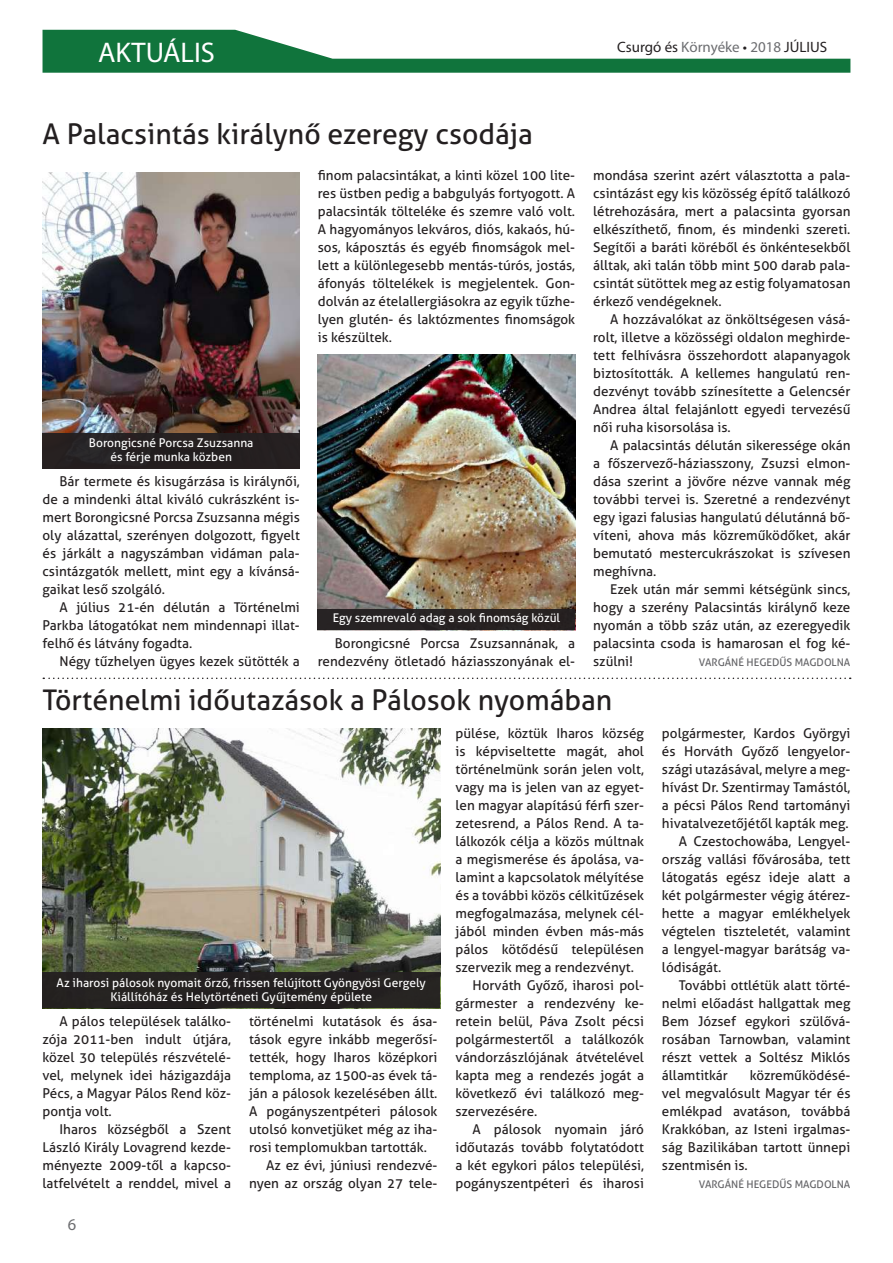
<style>
.page{position:relative;width:893px;height:1263px;background:#fff}
.page>*{position:absolute;margin:0;border:0;box-sizing:border-box;transform-origin:0 0}
.t1{font:28.5px "Aller";color:#231f20}
.t2{font:28.5px "Myriad Pro";color:#fff}
.t3{font:16.5px "Myriad Pro";color:#6c6d70}
.t4{font:15px "Myriad Pro";color:#231f20}
.t5{font:13.5px/18px "Aller";color:#231f20;text-align:justify}
.t6{font:12px/14.4px "Aller";color:#fff;text-align:center}
.t7{font:10.5px "Aller";color:#636366}
.s1{color:#6c6d70}
</style>
<div class="page">
<svg style="left:43px;top:30px;width:807px;height:43px"></svg>
<svg style="left:43px;top:677px;width:808px;height:2px"></svg>
<img style="left:43px;top:728px;width:397px;height:244px">
<img style="left:318px;top:354px;width:257px;height:276px">
<img style="left:43px;top:172px;width:257px;height:261px">
<div style="left:43px;top:433px;width:257px;height:36px;background:#231f20"></div>
<div style="left:43px;top:972px;width:397px;height:36px;background:#231f20"></div>
<div style="left:318px;top:609px;width:257px;height:20px;background:#231f20"></div>
<h1 class="t2" style="left:98px;top:35px;width:118px">AKTUÁLIS</h1>
<p class="t4" style="left:617px;top:38px;width:212px">Csurgó és <span class="s1">Környéke</span> • <span class="s1">2018</span> JÚLIUS</p>
<h1 class="t1" style="left:43px;top:117px;width:492px">A Palacsintás királynő ezeregy csodája</h1>
<p class="t5" style="left:318px;top:166px;width:259px">finom palacsintákat, a kinti közel 100 lite&shy;res üstben pedig a babgulyás fortyogott. A palacsinták tölteléke és szemre való volt.<br>A hagyományos lekváros, diós, kakaós, hú&shy;sos, káposztás és egyéb finomságok mel&shy;lett a különlegesebb mentás-túrós, jostás, áfonyás töltelékek is megjelentek. Gon&shy;dolván az ételallergiásokra az egyik tűzhe&shy;lyen glutén- és laktózmentes finomságok is készültek.</p>
<p class="t6" style="left:89px;top:435px;width:166px">Borongicsné Porcsa Zsuzsanna és férje munka közben</p>
<p class="t5" style="left:43px;top:472px;width:259px;text-indent:17px">Bár termete és kisugárzása is királynői, de a mindenki által kiváló cukrászként is&shy;mert Borongicsné Porcsa Zsuzsanna mégis oly alázattal, szerényen dolgozott, figyelt és járkált a nagyszámban vidáman pala&shy;csintázgatók mellett, mint egy a kívánsá&shy;gaikat leső szolgáló.</p>
<p class="t5" style="left:43px;top:598px;width:259px;text-indent:17px">A július 21-én délután a Történelmi Parkba látogatókat nem mindennapi illat&shy;felhő és látvány fogadta.</p>
<p class="t5" style="left:60px;top:652px;width:242px">Négy tűzhelyen ügyes kezek sütötték a</p>
<p class="t6" style="left:333px;top:610px;width:229px">Egy szemrevaló adag a sok finomság közül</p>
<p class="t5" style="left:318px;top:634px;width:259px;text-align:right">Borongicsné Porcsa Zsuzsannának, a rendezvény ötletadó háziasszonyának el-</p>
<p class="t5" style="left:593px;top:166px;width:259px">mondása szerint azért választotta a pala&shy;csintázást egy kis közösség építő találkozó létrehozására, mert a palacsinta gyorsan elkészíthető, finom, és mindenki szereti.<br>Segítői a baráti köréből és önkéntesekből álltak, aki talán több mint 500 darab pala&shy;csintát sütöttek meg az estig folyamatosan érkező vendégeknek.</p>
<p class="t5" style="left:593px;top:310px;width:259px;text-indent:17px">A hozzávalókat az önköltségesen vásá&shy;rolt, illetve a közösségi oldalon meghirde&shy;tett felhívásra összehordott alapanyagok biztosították. A kellemes hangulatú ren&shy;dezvényt tovább színesítette a Gelencsér Andrea által felajánlott egyedi tervezésű női ruha kisorsolása is.</p>
<p class="t5" style="left:593px;top:436px;width:259px;text-indent:17px">A palacsintás délután sikeressége okán a főszervező-háziasszony, Zsuzsi elmon&shy;dása szerint a jövőre nézve vannak még további tervei is. Szeretné a rendezvényt egy igazi falusias hangulatú délutánná bő&shy;víteni, ahova más közreműködőket, akár bemutató mestercukrászokat is szívesen meghívna.</p>
<p class="t5" style="left:593px;top:580px;width:259px;text-indent:17px">Ezek után már semmi kétségünk sincs, hogy a szerény Palacsintás királynő keze nyomán a több száz után, az ezeregyedik palacsinta csoda is hamarosan el fog ké&shy;szülni!</p>
<p class="t7" style="left:699px;top:656px;width:153px">VARGÁNÉ HEGEDŰS MAGDOLNA</p>
<h1 class="t1" style="left:43px;top:683px;width:571px">Történelmi időutazások a Pálosok nyomában</h1>
<p class="t6" style="left:57px;top:975px;width:371px">Az iharosi pálosok nyomait őrző, frissen felújított Gyöngyösi Gergely<br>Kiállítóház és Helytörténeti Gyűjtemény épülete</p>
<p class="t5" style="left:43px;top:1012px;width:190px;text-indent:17px">A pálos települések találko&shy;zója 2011-ben indult útjára, közel 30 település részvételé&shy;vel, melynek idei házigazdája Pécs, a Magyar Pálos Rend köz&shy;pontja volt.</p>
<p class="t5" style="left:43px;top:1120px;width:190px;text-indent:17px">Iharos községből a Szent László Király Lovagrend kezde&shy;ményezte 2009-től a kapcso&shy;latfelvételt a renddel, mivel a</p>
<p class="t3" style="left:68px;top:1214px;width:10px">6</p>
<p class="t5" style="left:249px;top:1012px;width:190px">történelmi kutatások és ása-</p>
<p class="t5" style="left:249px;top:1030px;width:190px">tások egyre inkább megerősí-</p>
<p class="t5" style="left:249px;top:1048px;width:190px">tették, hogy Iharos középkori</p>
<p class="t5" style="left:249px;top:1066px;width:190px">temploma, az 1500-as évek tá-</p>
<p class="t5" style="left:249px;top:1084px;width:190px">ján a pálosok kezelésében állt.</p>
<p class="t5" style="left:249px;top:1102px;width:190px">A pogányszentpéteri pálosok</p>
<p class="t5" style="left:249px;top:1120px;width:190px">utolsó konvetjüket még az iha-</p>
<p class="t5" style="left:249px;top:1138px;width:179px">rosi templomukban tartották.</p>
<p class="t5" style="left:266px;top:1156px;width:173px">Az ez évi, júniusi rendezvé-</p>
<p class="t5" style="left:249px;top:1174px;width:190px">nyen az ország olyan 27 tele-</p>
<p class="t5" style="left:455px;top:724px;width:190px">pülése, köztük Iharos község</p>
<p class="t5" style="left:455px;top:742px;width:190px">is képviseltette magát, ahol</p>
<p class="t5" style="left:455px;top:760px;width:190px">történelmünk során jelen volt,</p>
<p class="t5" style="left:455px;top:778px;width:190px">vagy ma is jelen van az egyet-</p>
<p class="t5" style="left:455px;top:796px;width:190px">len magyar alapítású férfi szer-</p>
<p class="t5" style="left:455px;top:814px;width:190px">zetesrend, a Pálos Rend. A ta-</p>
<p class="t5" style="left:455px;top:832px;width:190px">lálkozók célja a közös múltnak</p>
<p class="t5" style="left:455px;top:850px;width:190px">a megismerése és ápolása, va-</p>
<p class="t5" style="left:455px;top:868px;width:190px">lamint a kapcsolatok mélyítése</p>
<p class="t5" style="left:455px;top:886px;width:190px">és a további közös célkitűzések</p>
<p class="t5" style="left:455px;top:904px;width:190px">megfogalmazása, melynek cél-</p>
<p class="t5" style="left:455px;top:922px;width:190px">jából minden évben más-más</p>
<p class="t5" style="left:455px;top:940px;width:190px">pálos kötődésű településen</p>
<p class="t5" style="left:455px;top:958px;width:180px">szervezik meg a rendezvényt.</p>
<p class="t5" style="left:472px;top:976px;width:173px">Horváth Győző, iharosi pol-</p>
<p class="t5" style="left:455px;top:994px;width:190px">gármester a rendezvény ke-</p>
<p class="t5" style="left:455px;top:1012px;width:190px">retein belül, Páva Zsolt pécsi</p>
<p class="t5" style="left:455px;top:1030px;width:190px">polgármestertől a találkozók</p>
<p class="t5" style="left:455px;top:1048px;width:190px">vándorzászlójának átvételével</p>
<p class="t5" style="left:455px;top:1066px;width:190px">kapta meg a rendezés jogát a</p>
<p class="t5" style="left:455px;top:1084px;width:190px">következő évi találkozó meg-</p>
<p class="t5" style="left:455px;top:1102px;width:83px">szervezésére.</p>
<p class="t5" style="left:472px;top:1120px;width:173px">A pálosok nyomain járó</p>
<p class="t5" style="left:455px;top:1138px;width:190px">időutazás tovább folytatódott</p>
<p class="t5" style="left:455px;top:1156px;width:190px">a két egykori pálos települési,</p>
<p class="t5" style="left:455px;top:1174px;width:190px">pogányszentpéteri és iharosi</p>
<p class="t5" style="left:662px;top:724px;width:190px">polgármester, Kardos Györgyi</p>
<p class="t5" style="left:662px;top:742px;width:190px">és Horváth Győző lengyelor-</p>
<p class="t5" style="left:662px;top:760px;width:190px">szági utazásával, melyre a meg-</p>
<p class="t5" style="left:662px;top:778px;width:190px">hívást Dr. Szentirmay Tamástól,</p>
<p class="t5" style="left:662px;top:796px;width:190px">a pécsi Pálos Rend tartományi</p>
<p class="t5" style="left:662px;top:814px;width:188px">hivatalvezetőjétől kapták meg.</p>
<p class="t5" style="left:679px;top:832px;width:173px">A Czestochowába, Lengyel-</p>
<p class="t5" style="left:662px;top:850px;width:190px">ország vallási fővárosába, tett</p>
<p class="t5" style="left:662px;top:868px;width:190px">látogatás egész ideje alatt a</p>
<p class="t5" style="left:662px;top:886px;width:190px">két polgármester végig átérez-</p>
<p class="t5" style="left:662px;top:904px;width:190px">hette a magyar emlékhelyek</p>
<p class="t5" style="left:662px;top:922px;width:190px">végtelen tiszteletét, valamint</p>
<p class="t5" style="left:662px;top:940px;width:190px">a lengyel-magyar barátság va-</p>
<p class="t5" style="left:662px;top:958px;width:61px">lódiságát.</p>
<p class="t5" style="left:679px;top:976px;width:173px">További ottlétük alatt törté-</p>
<p class="t5" style="left:662px;top:994px;width:190px">nelmi előadást hallgattak meg</p>
<p class="t5" style="left:662px;top:1012px;width:190px">Bem József egykori szülővá-</p>
<p class="t5" style="left:662px;top:1030px;width:190px">rosában Tarnowban, valamint</p>
<p class="t5" style="left:662px;top:1048px;width:190px">részt vettek a Soltész Miklós</p>
<p class="t5" style="left:662px;top:1066px;width:67px">államtitkár</p>
<p class="t5" style="left:662px;top:1066px;width:190px;text-indent:88px">közreműködésé&shy;vel megvalósult Magyar tér és emlékpad avatáson, továbbá Krakkóban, az Isteni irgalmas&shy;ság Bazilikában tartott ünnepi szentmisén is.</p>
<p class="t7" style="left:699px;top:1178px;width:153px">VARGÁNÉ HEGEDŰS MAGDOLNA</p>
</div>
